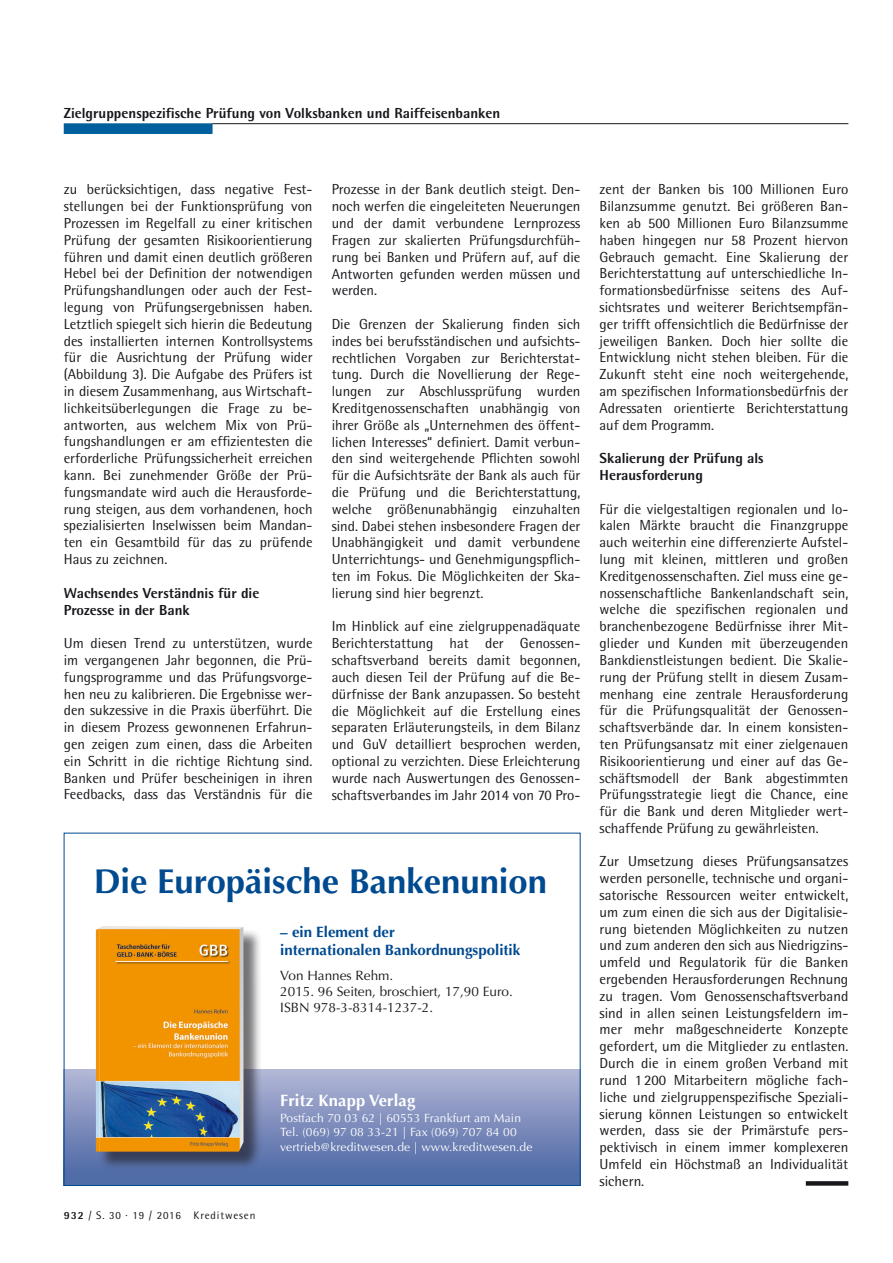
<style>
.page{position:relative;width:893px;height:1263px;background:#fff}
.page>*{position:absolute;margin:0;border:0;box-sizing:border-box;transform-origin:0 0}
.t1{font:700 34.5px "Optima";color:#004a90}
.t2{font:700 16.5px "Optima";letter-spacing:.01em;color:#fff}
.t3{font:700 15px/18px "Optima";color:#004a90}
.t4{font:14.55px/16.8px "Rotis Semi Sans";color:#1a171c;text-align:justify}
.t5{font:800 14.55px/16.8px "Rotis Semi Sans";color:#1a171c}
.t6{font:13.5px/16.2px "Optima";color:#1a171c}
.t7{font:12px/14.4px "Optima";letter-spacing:.01em;color:#fff}
.t8{font:10.95px "Rotis Semi Sans";letter-spacing:.08em;color:#1a171c}
.s1{font-weight:800}
</style>
<div class="page">
<hr style="left:212px;top:123px;width:636px;height:1px;background:#1a171c">
<div style="left:64px;top:123px;width:149px;height:11px;background:#005f9c;border:2px solid #005f9c"></div>
<div style="left:806px;top:1181px;width:42px;height:5px;background:#1a171c"></div>
<div style="left:64px;top:1070px;width:516px;height:116px;background:linear-gradient(to bottom,#b1b4d5,#4764a2)"></div>
<div style="left:98px;top:928px;width:165px;height:242px;background:#1a171c;opacity:.6"></div>
<img style="left:96px;top:926px;width:148px;height:225px">
<p class="t5" style="left:64px;top:105px;width:438px">Zielgruppenspezifische Prüfung von Volksbanken und Raiffeisenbanken</p>
<p class="t4" style="left:64px;top:181px;width:250px">zu berücksichtigen, dass negative Fest&shy;stellungen bei der Funktionsprüfung von Prozessen im Regelfall zu einer kritischen Prüfung der gesamten Risikoorientierung führen und damit einen deutlich größeren Hebel bei der Definition der notwendigen Prüfungshandlungen oder auch der Fest&shy;legung von Prüfungsergebnissen haben.<br>Letztlich spiegelt sich hierin die Bedeutung des installierten internen Kontrollsystems für die Ausrichtung der Prüfung wider (Abbildung 3). Die Aufgabe des Prüfers ist in diesem Zusammenhang, aus Wirtschaft&shy;lichkeitsüberlegungen die Frage zu be&shy;antworten, aus welchem Mix von Prü&shy;fungshandlungen er am effizientesten die erforderliche Prüfungssicherheit erreichen kann. Bei zunehmender Größe der Prü&shy;fungsmandate wird auch die Herausforde&shy;rung steigen, aus dem vorhandenen, hoch spezialisierten Inselwissen beim Mandan&shy;ten ein Gesamtbild für das zu prüfende Haus zu zeichnen.</p>
<p class="t5" style="left:64px;top:584px;width:197px">Wachsendes Verständnis für die<br>Prozesse in der Bank</p>
<p class="t4" style="left:64px;top:635px;width:250px">Um diesen Trend zu unterstützen, wurde im vergangenen Jahr begonnen, die Prü&shy;fungsprogramme und das Prüfungsvorge&shy;hen neu zu kalibrieren. Die Ergebnisse wer&shy;den sukzessive in die Praxis überführt. Die in diesem Prozess gewonnenen Erfahrun&shy;gen zeigen zum einen, dass die Arbeiten ein Schritt in die richtige Richtung sind.<br>Banken und Prüfer bescheinigen in ihren Feedbacks, dass das Verständnis für die</p>
<p class="t4" style="left:332px;top:181px;width:250px">Prozesse in der Bank deutlich steigt. Den&shy;noch werfen die eingeleiteten Neuerungen und der damit verbundene Lernprozess Fragen zur skalierten Prüfungsdurchfüh&shy;rung bei Banken und Prüfern auf, auf die Antworten gefunden werden müssen und werden.</p>
<p class="t4" style="left:332px;top:315px;width:250px">Die Grenzen der Skalierung finden sich indes bei berufsständischen und aufsichts&shy;rechtlichen Vorgaben zur Berichterstat&shy;tung. Durch die Novellierung der Rege&shy;lungen zur Abschlussprüfung wurden Kreditgenossenschaften unabhängig von ihrer Größe als „Unternehmen des öffent&shy;lichen Interesses“ definiert. Damit verbun&shy;den sind weitergehende Pflichten sowohl für die Aufsichtsräte der Bank als auch für die Prüfung und die Berichterstattung, welche größenunabhängig einzuhalten sind. Dabei stehen insbesondere Fragen der Unabhängigkeit und damit verbundene Unterrichtungs- und Genehmigungspflich&shy;ten im Fokus. Die Möglichkeiten der Ska&shy;lierung sind hier begrenzt.</p>
<p class="t4" style="left:332px;top:618px;width:250px">Im Hinblick auf eine zielgruppenadäquate Berichterstattung hat der Genossen&shy;schaftsverband bereits damit begonnen, auch diesen Teil der Prüfung auf die Be&shy;dürfnisse der Bank anzupassen. So besteht die Möglichkeit auf die Erstellung eines separaten Erläuterungsteils, in dem Bilanz und GuV detailliert besprochen werden, optional zu verzichten. Diese Erleichterung wurde nach Auswertungen des Genossen&shy;schaftsverbandes im Jahr 2014 von 70 Pro-</p>
<h1 class="t1" style="left:94px;top:861px;width:455px">Die Europäische Bankenunion</h1>
<p class="t3" style="left:280px;top:923px;width:241px">– ein Element der<br>internationalen Bankordnungspolitik</p>
<p class="t6" style="left:280px;top:967px;width:234px">Von Hannes Rehm.<br>2015. 96 Seiten, broschiert, 17,90 Euro.<br>ISBN 978-3-8314-1237-2.</p>
<p class="t8" style="left:64px;top:1209px;width:193px"><span class="s1">932</span> / S. 30 · 19 / 2016 Kreditwesen</p>
<p class="t2" style="left:280px;top:1090px;width:137px">Fritz Knapp Verlag</p>
<p class="t7" style="left:280px;top:1111px;width:254px">Postfach 70 03 62 | 60553 Frankfurt am Main<br>Tel. (069) 97 08 33-21 | Fax (069) 707 84 00 vertrieb@kreditwesen.de | www.kreditwesen.de</p>
<p class="t4" style="left:600px;top:181px;width:250px">zent der Banken bis 100 Millionen Euro Bilanzsumme genutzt. Bei größeren Ban&shy;ken ab 500 Millionen Euro Bilanzsumme haben hingegen nur 58 Prozent hiervon Gebrauch gemacht. Eine Skalierung der Berichterstattung auf unterschiedliche In&shy;formationsbedürfnisse seitens des Auf&shy;sichtsrates und weiterer Berichtsempfän&shy;ger trifft offensichtlich die Bedürfnisse der jeweiligen Banken. Doch hier sollte die Entwicklung nicht stehen bleiben. Für die Zukunft steht eine noch weitergehende, am spezifischen Informationsbedürfnis der Adressaten orientierte Berichterstattung auf dem Programm.</p>
<p class="t5" style="left:600px;top:450px;width:166px">Skalierung der Prüfung als<br>Herausforderung</p>
<p class="t4" style="left:600px;top:500px;width:250px">Für die vielgestaltigen regionalen und lo&shy;kalen Märkte braucht die Finanzgruppe auch weiterhin eine differenzierte Aufstel&shy;lung mit kleinen, mittleren und großen Kreditgenossenschaften. Ziel muss eine ge&shy;nossenschaftliche Bankenlandschaft sein, welche die spezifischen regionalen und branchenbezogene Bedürfnisse ihrer Mit&shy;glieder und Kunden mit überzeugenden Bankdienstleistungen bedient. Die Skalie&shy;rung der Prüfung stellt in diesem Zusam&shy;menhang eine zentrale Herausforderung für die Prüfungsqualität der Genossen&shy;schaftsverbände dar. In einem konsisten&shy;ten Prüfungsansatz mit einer zielgenauen Risikoorientierung und einer auf das Ge&shy;schäftsmodell der Bank abgestimmten Prüfungsstrategie liegt die Chance, eine für die Bank und deren Mitglieder wert&shy;schaffende Prüfung zu gewährleisten.</p>
<p class="t4" style="left:600px;top:853px;width:250px">Zur Umsetzung dieses Prüfungsansatzes werden personelle, technische und organi&shy;satorische Ressourcen weiter entwickelt, um zum einen die sich aus der Digitalisie&shy;rung bietenden Möglichkeiten zu nutzen und zum anderen den sich aus Niedrigzins&shy;umfeld und Regulatorik für die Banken ergebenden Herausforderungen Rechnung zu tragen. Vom Genossenschaftsverband sind in allen seinen Leistungsfeldern im&shy;mer mehr maßgeschneiderte Konzepte gefordert, um die Mitglieder zu entlasten.<br>Durch die in einem großen Verband mit rund 1200 Mitarbeitern mögliche fach&shy;liche und zielgruppenspezifische Speziali&shy;sierung können Leistungen so entwickelt werden, dass sie der Primärstufe pers&shy;pektivisch in einem immer komplexeren Umfeld ein Höchstmaß an Individualität sichern.</p>
</div>
